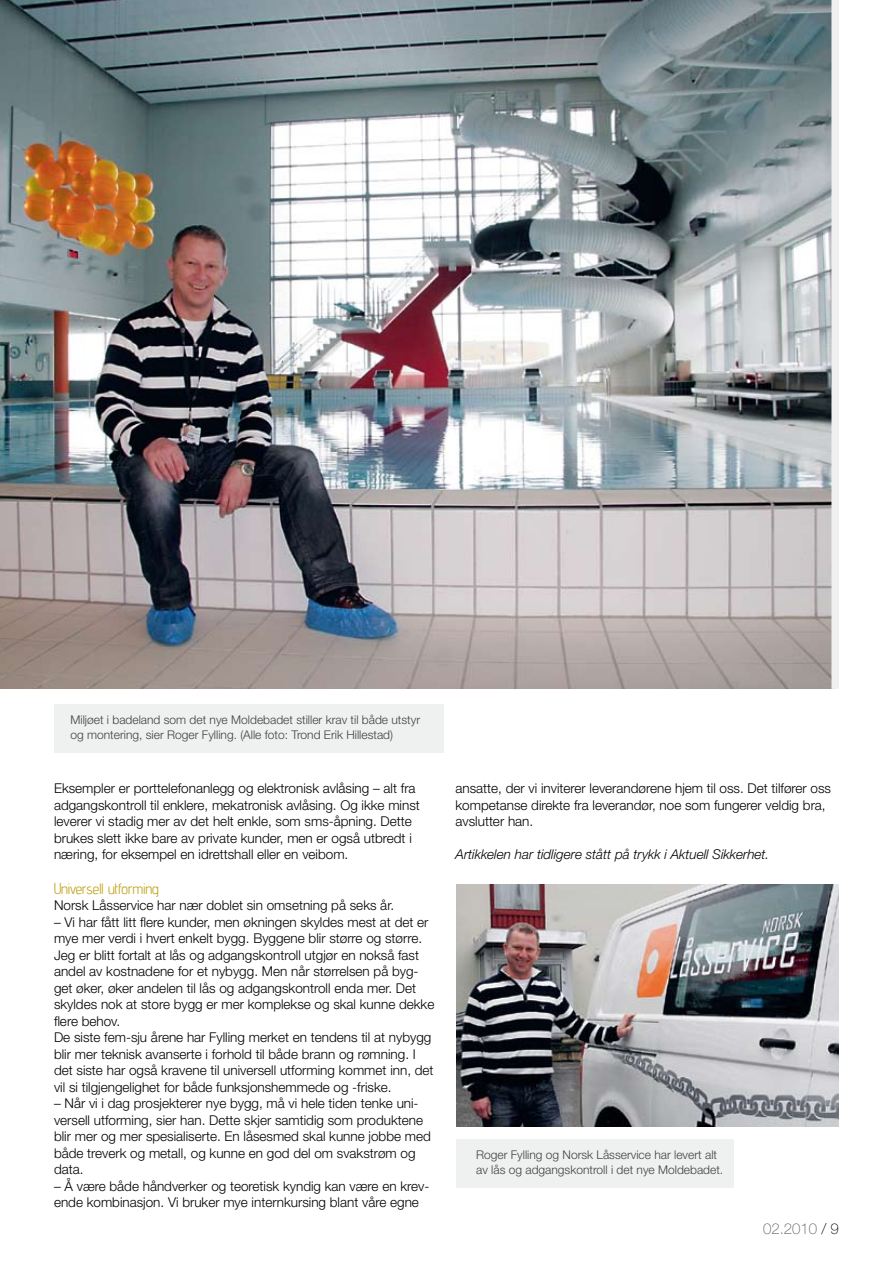
<style>
.page{position:relative;width:893px;height:1263px;background:#fff}
.page>*{position:absolute;margin:0;border:0;box-sizing:border-box;transform-origin:0 0}
.t1{font:15px "advent Rounded";color:#bea00e}
.t2{font:100 15px "Helvetica Neue";color:#58595b}
.t3{font:300 13.5px/16.5px "Helvetica Neue";color:#000}
.t4{font:italic 300 13.5px "Helvetica Neue";color:#000}
.t5{font:300 12px/14.4px "Helvetica Neue";color:#414142}
.s1{color:#000}
</style>
<div class="page">
<img style="left:0;top:0;width:831px;height:689px">
<div style="left:54px;top:704px;width:390px;height:49px;background:#eff0f0"></div>
<img style="left:456px;top:884px;width:383px;height:243px">
<div style="left:456px;top:1140px;width:278px;height:48px;background:#eff0f0"></div>
<div style="left:831px;top:0;width:8px;height:689px;background:#eff0f0"></div>
<p class="t5" style="left:71px;top:712px;width:351px">Miljøet i badeland som det nye Moldebadet stiller krav til både utstyr og montering, sier Roger Fylling. (Alle foto: Trond Erik Hillestad)</p>
<p class="t3" style="left:54px;top:780px;width:367px">Eksempler er porttelefonanlegg og elektronisk avlåsing – alt fra adgangskontroll til enklere, mekatronisk avlåsing. Og ikke minst leverer vi stadig mer av det helt enkle, som sms-åpning. Dette brukes slett ikke bare av private kunder, men er også utbredt i næring, for eksempel en idrettshall eller en veibom.</p>
<p class="t1" style="left:54px;top:877px;width:106px">Universell utforming</p>
<p class="t3" style="left:54px;top:897px;width:342px">Norsk Låsservice har nær doblet sin omsetning på seks år.</p>
<p class="t3" style="left:54px;top:913px;width:382px">– Vi har fått litt flere kunder, men økningen skyldes mest at det er mye mer verdi i hvert enkelt bygg. Byggene blir større og større.<br>Jeg er blitt fortalt at lås og adgangskontroll utgjør en nokså fast andel av kostnadene for et nybygg. Men når størrelsen på byg&shy;get øker, øker andelen til lås og adgangskontroll enda mer. Det skyldes nok at store bygg er mer komplekse og skal kunne dekke flere behov.<br>De siste fem-sju årene har Fylling merket en tendens til at nybygg blir mer teknisk avanserte i forhold til både brann og rømning. I det siste har også kravene til universell utforming kommet inn, det vil si tilgjengelighet for både funksjonshemmede og -friske.</p>
<p class="t3" style="left:54px;top:1095px;width:378px">– Når vi i dag prosjekterer nye bygg, må vi hele tiden tenke uni&shy;versell utforming, sier han. Dette skjer samtidig som produktene blir mer og mer spesialiserte. En låsesmed skal kunne jobbe med både treverk og metall, og kunne en god del om svakstrøm og data.</p>
<p class="t3" style="left:54px;top:1177px;width:377px">– Å være både håndverker og teoretisk kyndig kan være en krev&shy;ende kombinasjon. Vi bruker mye internkursing blant våre egne</p>
<p class="t3" style="left:455px;top:780px;width:377px">ansatte, der vi inviterer leverandørene hjem til oss. Det tilfører oss kompetanse direkte fra leverandør, noe som fungerer veldig bra, avslutter han.</p>
<p class="t4" style="left:455px;top:846px;width:315px">Artikkelen har tidligere stått på trykk i Aktuell Sikkerhet.</p>
<p class="t5" style="left:476px;top:1147px;width:249px">Roger Fylling og Norsk Låsservice har levert alt av lås og adgangskontroll i det nye Moldebadet.</p>
<p class="t2" style="left:763px;top:1220px;width:77px">02.2010 <span class="s1">/ 9</span></p>
</div>
